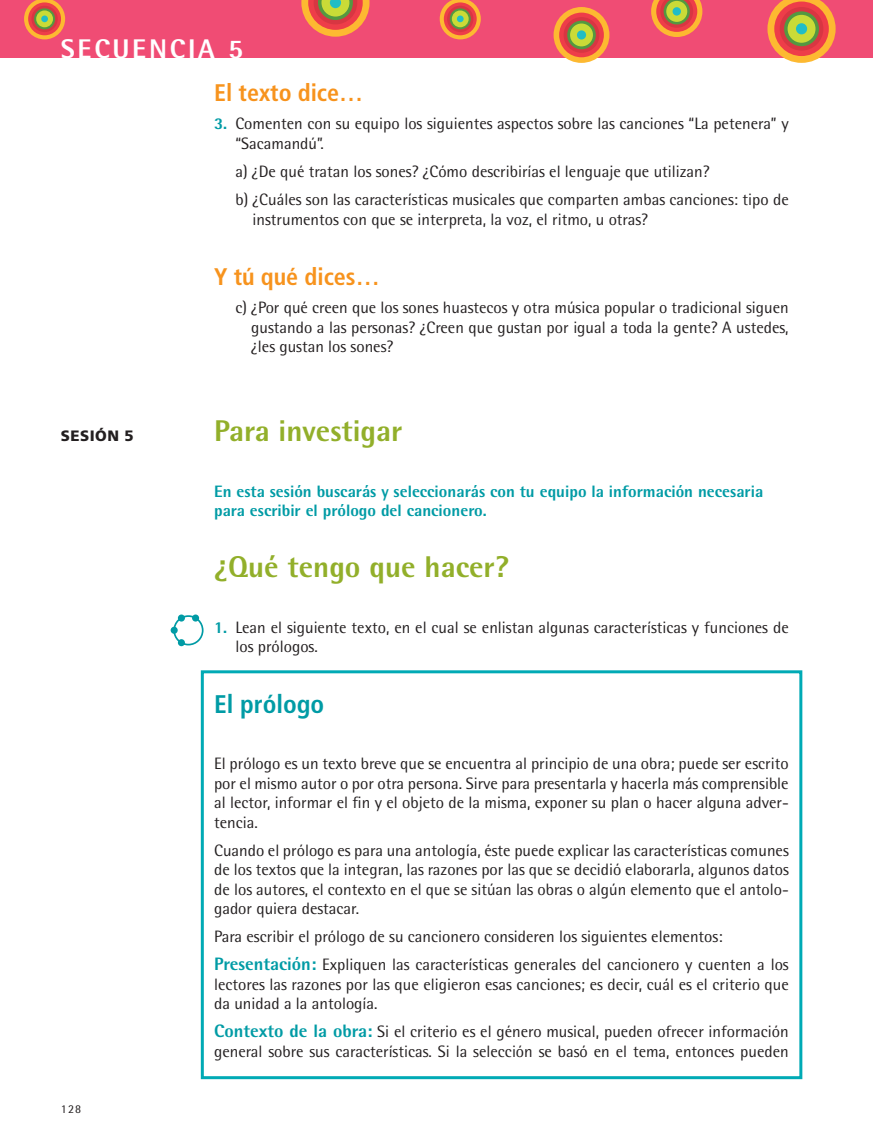
<style>
.page{position:relative;width:873px;height:1145px;background:#fff}
.page>*{position:absolute;margin:0;border:0;box-sizing:border-box;transform-origin:0 0}
.t1{font:800 30px "Rotis Semi Sans";color:#92af2a}
.t2{font:800 27px "Rotis Semi Sans";letter-spacing:.1em;color:#fff}
.t3{font:700 condensed 25.5px "Frutiger";color:#009ba5}
.t4{font:700 condensed 24px "Frutiger";color:#f7931d}
.t5{font:16.5px/19.5px "Rotis Semi Sans";color:#231f20}
.t6{font:800 16.5px/19.5px "Rotis Semi Sans";color:#009ba5}
.t7{font:900 15px "Frutiger";letter-spacing:.03em;color:#231f20}
.t8{font:12px "Rotis Semi Sans";color:#231f20}
.s1{font-weight:800;color:#009ba5}
.s2{font-weight:800;font-size:18px;color:#009ba5}
</style>
<div class="page">
<div style="left:0;top:0;width:872px;height:58px;background:#f04c74"></div>
<svg style="left:301px;top:0;width:68px;height:37px"></svg>
<svg style="left:24px;top:0;width:41px;height:39px"></svg>
<div style="left:28px;top:2px;width:33px;height:33px;background:#ee3d49;border-radius:50%"></div>
<svg style="left:31px;top:6px;width:27px;height:26px"></svg>
<svg style="left:34px;top:8px;width:21px;height:21px"></svg>
<div style="left:36px;top:10px;width:17px;height:17px;background:#cadb37;border-radius:50%"></div>
<div style="left:41px;top:16px;width:7px;height:6px;background:#21bdc6;border-radius:50%"></div>
<svg style="left:439px;top:0;width:41px;height:39px"></svg>
<svg style="left:443px;top:2px;width:33px;height:33px"></svg>
<svg style="left:447px;top:6px;width:26px;height:26px"></svg>
<svg style="left:449px;top:8px;width:21px;height:21px"></svg>
<svg style="left:451px;top:10px;width:17px;height:17px"></svg>
<div style="left:456px;top:16px;width:7px;height:6px;background:#21bdc6;border-radius:50%"></div>
<svg style="left:553px;top:7px;width:56px;height:56px"></svg>
<div style="left:559px;top:13px;width:44px;height:44px;background:#ee3d49;border-radius:50%"></div>
<svg style="left:563px;top:17px;width:36px;height:36px"></svg>
<svg style="left:567px;top:21px;width:28px;height:28px"></svg>
<div style="left:569px;top:24px;width:23px;height:22px;background:#cadb37;border-radius:50%"></div>
<div style="left:576px;top:30px;width:9px;height:10px;background:#21bdc6;border-radius:50%"></div>
<svg style="left:651px;top:0;width:51px;height:37px"></svg>
<div style="left:666px;top:1px;width:21px;height:21px;background:#cadb37;border-radius:50%"></div>
<div style="left:672px;top:7px;width:8px;height:9px;background:#21bdc6;border-radius:50%"></div>
<svg style="left:767px;top:0;width:68px;height:63px"></svg>
<svg style="left:773px;top:2px;width:55px;height:54px"></svg>
<svg style="left:779px;top:7px;width:43px;height:44px"></svg>
<svg style="left:783px;top:11px;width:35px;height:35px"></svg>
<div style="left:787px;top:15px;width:28px;height:28px;background:#cadb37;border-radius:50%"></div>
<div style="left:795px;top:23px;width:11px;height:11px;background:#21bdc6;border-radius:50%"></div>
<div style="left:201px;top:670px;width:600px;height:408px;border:3px solid #00aab5"></div>
<div style="left:173px;top:615px;width:30px;height:30px;border:2px solid #009ba5;border-radius:50%"></div>
<div style="left:178px;top:614px;width:7px;height:7px;background:#009ba5;border-radius:50%"></div>
<div style="left:192px;top:614px;width:7px;height:7px;background:#009ba5;border-radius:50%"></div>
<div style="left:178px;top:639px;width:7px;height:7px;background:#009ba5;border-radius:50%"></div>
<div style="left:170px;top:626px;width:8px;height:7px;background:#009ba5;border-radius:50%"></div>
<p class="t2" style="left:61px;top:32px;width:184px">secuencia 5</p>
<p class="t4" style="left:214px;top:79px;width:150px">El texto dice…</p>
<p class="t5" style="left:235px;top:114px;width:554px;text-indent:-21px"><span class="s1">3.</span> Comenten con su equipo los siguientes aspectos sobre las canciones “La petenera” y “Sacamandú”.</p>
<p class="t5" style="left:235px;top:157px;width:554px;line-height:28px">a) ¿De qué tratan los sones? ¿Cómo describirías el lenguaje que utilizan?<br>b) ¿Cuáles son las características musicales que comparten ambas canciones: tipo de</p>
<p class="t5" style="left:252px;top:209px;width:397px">instrumentos con que se interpreta, la voz, el ritmo, u otras?</p>
<p class="t4" style="left:214px;top:262px;width:167px">Y tú qué dices…</p>
<p class="t5" style="left:251px;top:297px;width:538px;text-align:justify;text-indent:-16px">c) ¿Por qué creen que los sones huastecos y otra música popular o tradicional siguen gustando a las personas? ¿Creen que gustan por igual a toda la gente? A ustedes, ¿les gustan los sones?</p>
<p class="t7" style="left:61px;top:426px;width:74px">SESIÓN 5</p>
<p class="t8" style="left:61px;top:1101px;width:22px">128</p>
<p class="t1" style="left:214px;top:411px;width:189px">Para investigar</p>
<p class="t6" style="left:214px;top:481px;width:550px">En esta sesión buscarás y seleccionarás con tu equipo la información necesaria para escribir el prólogo del cancionero.</p>
<p class="t1" style="left:214px;top:547px;width:296px">¿Qué tengo que hacer?</p>
<p class="t5" style="left:235px;top:617px;width:554px;text-indent:-21px"><span class="s1">1.</span> Lean el siguiente texto, en el cual se enlistan algunas características y funciones de los prólogos.</p>
<p class="t3" style="left:214px;top:688px;width:112px">El prólogo</p>
<p class="t5" style="left:214px;top:753px;width:576px;text-align:justify">El prólogo es un texto breve que se encuentra al principio de una obra; puede ser escrito por el mismo autor o por otra persona. Sirve para presentarla y hacerla más comprensible al lector, informar el fin y el objeto de la misma, exponer su plan o hacer alguna adver&shy;tencia.</p>
<p class="t5" style="left:214px;top:839px;width:576px;text-align:justify">Cuando el prólogo es para una antología, éste puede explicar las características comunes de los textos que la integran, las razones por las que se decidió elaborarla, algunos datos de los autores, el contexto en el que se sitúan las obras o algún elemento que el antolo&shy;gador quiera destacar.</p>
<p class="t5" style="left:214px;top:922px;width:576px;line-height:28px">Para escribir el prólogo de su cancionero consideren los siguientes elementos:<br><span class="s2">Presentación:</span> Expliquen las características generales del cancionero y cuenten a los</p>
<p class="t5" style="left:214px;top:974px;width:576px">lectores las razones por las que eligieron esas canciones; es decir, cuál es el criterio que da unidad a la antología.</p>
<p class="t5" style="left:214px;top:1021px;width:576px"><span class="s2">Contexto de la obra:</span> Si el criterio es el género musical, pueden ofrecer información general sobre sus características. Si la selección se basó en el tema, entonces pueden</p>
</div>
